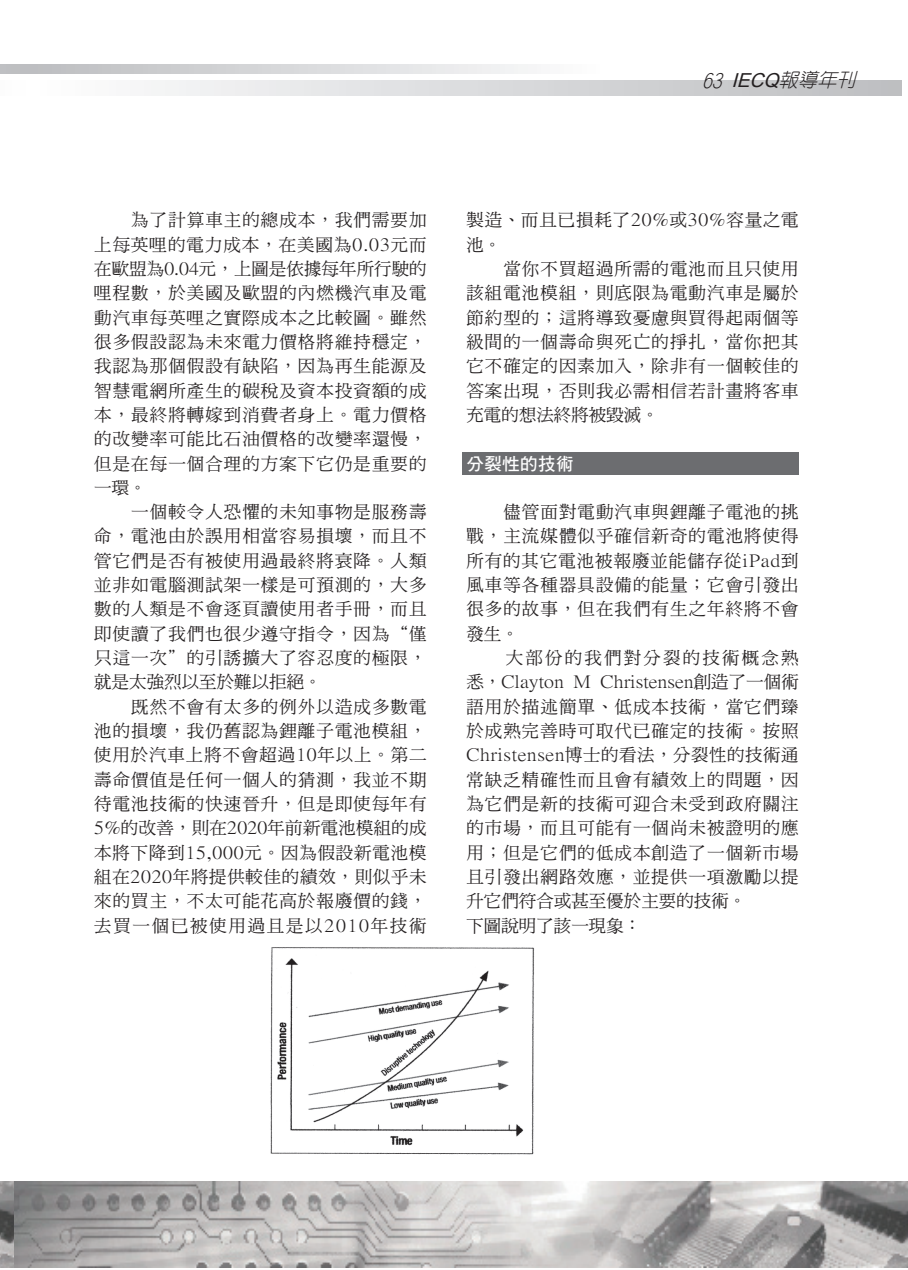
<style>
.page{position:relative;width:908px;height:1270px;background:#fff}
.page>*{position:absolute;margin:0;border:0;box-sizing:border-box;transform-origin:0 0}
.t1{font:italic 300 19.25px "Yen Round";color:#231f20}
.t2{font:17.5px/24.3px "DF Ming Md HK BF";letter-spacing:.06em;color:#231f20}
.t3{font:17.5px "DF Hei Std W7";letter-spacing:.025em;color:#fff}
.s1{font-family:"Arial";font-weight:400}
</style>
<div class="page">
<img style="left:0;top:1181px;width:15px;height:86px">
<img style="left:15px;top:1181px;width:893px;height:86px">
<svg style="left:0;top:65px;width:528px;height:8px;background:#d6d7d9"></svg>
<svg style="left:151px;top:80px;width:751px;height:15px;background:#d8d8da"></svg>
<div style="left:462px;top:452px;width:337px;height:23px;background:#6c6d70"></div>
<img style="left:270px;top:947px;width:264px;height:208px">
<p class="t1" style="left:702px;top:70px;width:160px">63 <span class="s1">IECQ</span>報導年刊</p>
<p class="t2" style="left:94px;top:209px;width:334px;text-indent:19px">　為了計算車主的總成本，我們需要加上每英哩的電力成本，在美國為0.03元而在歐盟為0.04元，上圖是依據每年所行駛的哩程數，於美國及歐盟的內燃機汽車及電動汽車每英哩之實際成本之比較圖。雖然很多假設認為未來電力價格將維持穩定，我認為那個假設有缺陷，因為再生能源及智慧電網所產生的碳稅及資本投資額的成本，最終將轉嫁到消費者身上。電力價格的改變率可能比石油價格的改變率還慢，但是在每一個合理的方案下它仍是重要的一環。<br>　　一個較令人恐懼的未知事物是服務壽命，電池由於誤用相當容易損壞，而且不管它們是否有被使用過最終將衰降。人類並非如電腦測試架一樣是可預測的，大多數的人類是不會逐頁讀使用者手冊，而且即使讀了我們也很少遵守指令，因為“僅只這一次”的引誘擴大了容忍度的極限，就是太強烈以至於難以拒絕。<br>　　既然不會有太多的例外以造成多數電池的損壞，我仍舊認為鋰離子電池模組，使用於汽車上將不會超過10年以上。第二壽命價值是任何一個人的猜測，我並不期待電池技術的快速晉升，但是即使每年有<br>5%的改善，則在2020年前新電池模組的成本將下降到15,000元。因為假設新電池模組在2020年將提供較佳的績效，則似乎未來的買主，不太可能花高於報廢價的錢，去買一個已被使用過且是以2010年技術</p>
<p class="t2" style="left:466px;top:209px;width:334px">製造、而且已損耗了20%或30%容量之電池。<br>　　當你不買超過所需的電池而且只使用該組電池模組，則底限為電動汽車是屬於節約型的；這將導致憂慮與買得起兩個等級間的一個壽命與死亡的掙扎，當你把其它不確定的因素加入，除非有一個較佳的答案出現，否則我必需相信若計畫將客車充電的想法終將被毀滅。</p>
<p class="t3" style="left:466px;top:454px;width:109px">分裂性的技術</p>
<p class="t2" style="left:466px;top:501px;width:334px">　　儘管面對電動汽車與鋰離子電池的挑戰，主流媒體似乎確信新奇的電池將使得所有的其它電池被報廢並能儲存從iPad到風車等各種器具設備的能量；它會引發出很多的故事，但在我們有生之年終將不會發生。<br>　　大部份的我們對分裂的技術概念熟悉，Clayton M Christensen創造了一個術語用於描述簡單、低成本技術，當它們臻於成熟完善時可取代已確定的技術。按照<br>Christensen博士的看法，分裂性的技術通常缺乏精確性而且會有績效上的問題，因為它們是新的技術可迎合未受到政府關注的市場，而且可能有一個尚未被證明的應用；但是它們的低成本創造了一個新市場且引發出網路效應，並提供一項激勵以提升它們符合或甚至優於主要的技術。<br>下圖說明了該一現象：</p>
</div>
